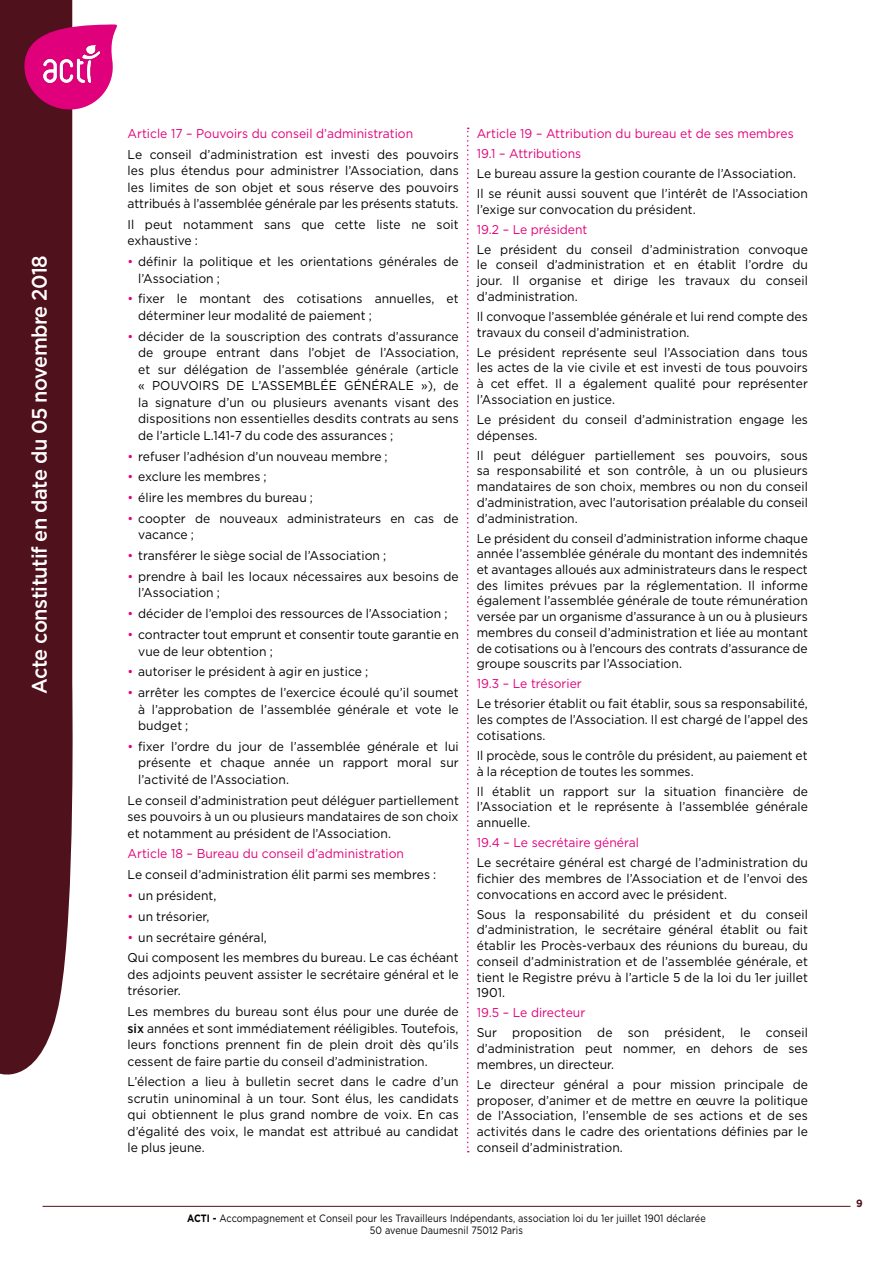
<style>
.page{position:relative;width:893px;height:1263px;background:#fff}
.page>*{position:absolute;margin:0;border:0;box-sizing:border-box;transform-origin:0 0}
.t1{font:500 21px "Gotham";letter-spacing:-.025em;color:#fff;scale:.95 1}
.t2{font:12.75px/15.8px "Gotham";letter-spacing:.005em;color:#000;text-align:justify;scale:.95 1}
.t3{font:12.75px/20px "Gotham";color:#e2007a;scale:.95 1}
.t4{font:10.65px/12px "Gotham";letter-spacing:.01em;color:#000;text-align:center;scale:.86 1}
.t5{font:700 10.5px "Gotham";color:#4f121c;scale:.95 1}
.s1{color:#e2007a}
.s2{font-weight:500}
.s3{font-weight:700}
</style>
<div class="page">
<div style="left:0;top:0;width:73px;height:1075px;background:#4f121c"></div>
<hr style="left:43px;top:1206px;width:807px;height:1px;background:#4f121c">
<svg style="left:24px;top:24px;width:93px;height:87px;background:#c9287c"></svg>
<img style="left:43px;top:45px;width:57px;height:38px">
<svg style="left:467px;top:128px;width:2px;height:1024px"></svg>
<h1 class="t1" style="left:27px;top:694px;width:463px;rotate:-90deg">Acte constitutif en date du 05 novembre 2018</h1>
<p class="t3" style="left:128px;top:123px;width:302px">Article 17 – Pouvoirs du conseil d’administration</p>
<p class="t2" style="left:128px;top:145px;width:350px;line-height:16.5px">Le conseil d’administration est investi des pouvoirs les plus étendus pour administrer l’Association, dans les limites de son objet et sous réserve des pouvoirs attribués à l’assemblée générale par les présents statuts.</p>
<p class="t2" style="left:128px;top:216px;width:350px;line-height:16.5px">Il peut notamment sans que cette liste ne soit exhaustive :</p>
<p class="t2" style="left:138px;top:253px;width:339px;line-height:16.5px;text-indent:-11px"><span class="s1">•</span> définir la politique et les orientations générales de l’Association ;</p>
<p class="t2" style="left:138px;top:290px;width:339px;line-height:16.5px;text-indent:-11px"><span class="s1">•</span> fixer le montant des cotisations annuelles, et déterminer leur modalité de paiement ;</p>
<p class="t2" style="left:138px;top:328px;width:339px;line-height:16.5px;text-indent:-11px"><span class="s1">•</span> décider de la souscription des contrats d’assurance de groupe entrant dans l’objet de l’Association, et sur délégation de l’assemblée générale (article « POUVOIRS DE L’ASSEMBLÉE GÉNÉRALE »), de la signature d’un ou plusieurs avenants visant des dispositions non essentielles desdits contrats au sens de l’article L.141-7 du code des assurances ;</p>
<p class="t2" style="left:128px;top:448px;width:275px"><span class="s1">•</span> refuser l’adhésion d’un nouveau membre ;</p>
<p class="t2" style="left:128px;top:469px;width:148px"><span class="s1">•</span> exclure les membres ;</p>
<p class="t2" style="left:128px;top:489px;width:197px"><span class="s1">•</span> élire les membres du bureau ;</p>
<p class="t2" style="left:138px;top:510px;width:339px;line-height:16.5px;text-indent:-11px"><span class="s1">•</span> coopter de nouveaux administrateurs en cas de vacance ;</p>
<p class="t2" style="left:128px;top:547px;width:274px"><span class="s1">•</span> transférer le siège social de l’Association ;</p>
<p class="t2" style="left:138px;top:568px;width:339px;line-height:16.5px;text-indent:-11px"><span class="s1">•</span> prendre à bail les locaux nécessaires aux besoins de l’Association ;</p>
<p class="t2" style="left:128px;top:605px;width:338px"><span class="s1">•</span> décider de l’emploi des ressources de l’Association ;</p>
<p class="t2" style="left:138px;top:626px;width:339px;line-height:16.5px;text-indent:-11px"><span class="s1">•</span> contracter tout emprunt et consentir toute garantie en vue de leur obtention ;</p>
<p class="t2" style="left:128px;top:664px;width:255px"><span class="s1">•</span> autoriser le président à agir en justice ;</p>
<p class="t2" style="left:138px;top:684px;width:339px;line-height:16.5px;text-indent:-11px"><span class="s1">•</span> arrêter les comptes de l’exercice écoulé qu’il soumet à l’approbation de l’assemblée générale et vote le budget ;</p>
<p class="t2" style="left:138px;top:738px;width:339px;line-height:16.5px;text-indent:-11px"><span class="s1">•</span> fixer l’ordre du jour de l’assemblée générale et lui présente et chaque année un rapport moral sur l’activité de l’Association.</p>
<p class="t2" style="left:128px;top:792px;width:350px;line-height:16.5px">Le conseil d’administration peut déléguer partiellement ses pouvoirs à un ou plusieurs mandataires de son choix et notamment au président de l’Association.</p>
<p class="t3" style="left:128px;top:844px;width:293px">Article 18 – Bureau du conseil d’administration</p>
<p class="t2" style="left:128px;top:866px;width:326px">Le conseil d’administration élit parmi ses membres :</p>
<p class="t2" style="left:128px;top:887px;width:95px"><span class="s1">•</span> un président,</p>
<p class="t2" style="left:128px;top:908px;width:88px"><span class="s1">•</span> un trésorier,</p>
<p class="t2" style="left:128px;top:926px;width:350px;line-height:20.7px"><span class="s1">•</span> un secrétaire général,<br>Qui composent les membres du bureau. Le cas échéant</p>
<p class="t2" style="left:128px;top:966px;width:350px;line-height:16.5px">des adjoints peuvent assister le secrétaire général et le trésorier.</p>
<p class="t2" style="left:128px;top:1003px;width:350px;line-height:16.5px">Les membres du bureau sont élus pour une durée de <span class="s2">six</span> années et sont immédiatement rééligibles. Toutefois, leurs fonctions prennent fin de plein droit dès qu’ils cessent de faire partie du conseil d’administration.</p>
<p class="t2" style="left:128px;top:1073px;width:350px;line-height:16.5px">L’élection a lieu à bulletin secret dans le cadre d’un scrutin uninominal à un tour. Sont élus, les candidats qui obtiennent le plus grand nombre de voix. En cas d’égalité des voix, le mandat est attribué au candidat le plus jeune.</p>
<p class="t3" style="left:477px;top:123px;width:335px">Article 19 – Attribution du bureau et de ses membres<br>19.1 – Attributions</p>
<p class="t2" style="left:477px;top:163px;width:350px;line-height:20px">Le bureau assure la gestion courante de l’Association.<br>Il se réunit aussi souvent que l’intérêt de l’Association</p>
<p class="t2" style="left:477px;top:201px;width:232px">l’exige sur convocation du président.</p>
<p class="t3" style="left:477px;top:219px;width:118px">19.2 – Le président</p>
<p class="t2" style="left:477px;top:241px;width:350px">Le président du conseil d’administration convoque le conseil d’administration et en établit l’ordre du jour. Il organise et dirige les travaux du conseil d’administration.</p>
<p class="t2" style="left:477px;top:308px;width:350px">Il convoque l’assemblée générale et lui rend compte des travaux du conseil d’administration.</p>
<p class="t2" style="left:477px;top:344px;width:350px">Le président représente seul l’Association dans tous les actes de la vie civile et est investi de tous pouvoirs à cet effet. Il a également qualité pour représenter l’Association en justice.</p>
<p class="t2" style="left:477px;top:411px;width:350px">Le président du conseil d’administration engage les dépenses.</p>
<p class="t2" style="left:477px;top:447px;width:350px">Il peut déléguer partiellement ses pouvoirs, sous sa responsabilité et son contrôle, à un ou plusieurs mandataires de son choix, membres ou non du conseil d’administration, avec l’autorisation préalable du conseil d’administration.</p>
<p class="t2" style="left:477px;top:530px;width:350px">Le président du conseil d’administration informe chaque année l’assemblée générale du montant des indemnités et avantages alloués aux administrateurs dans le respect des limites prévues par la réglementation. Il informe également l’assemblée générale de toute rémunération versée par un organisme d’assurance à un ou à plusieurs membres du conseil d’administration et liée au montant de cotisations ou à l’encours des contrats d’assurance de groupe souscrits par l’Association.</p>
<p class="t3" style="left:477px;top:674px;width:112px">19.3 – Le trésorier</p>
<p class="t2" style="left:477px;top:696px;width:350px">Le trésorier établit ou fait établir, sous sa responsabilité, les comptes de l’Association. Il est chargé de l’appel des cotisations.</p>
<p class="t2" style="left:477px;top:747px;width:350px">Il procède, sous le contrôle du président, au paiement et à la réception de toutes les sommes.</p>
<p class="t2" style="left:477px;top:783px;width:350px">Il établit un rapport sur la situation financière de l’Association et le représente à l’assemblée générale annuelle.</p>
<p class="t3" style="left:477px;top:832px;width:172px">19.4 – Le secrétaire général</p>
<p class="t2" style="left:477px;top:854px;width:350px">Le secrétaire général est chargé de l’administration du fichier des membres de l’Association et de l’envoi des convocations en accord avec le président.</p>
<p class="t2" style="left:477px;top:906px;width:350px">Sous la responsabilité du président et du conseil d’administration, le secrétaire général établit ou fait établir les Procès-verbaux des réunions du bureau, du conseil d’administration et de l’assemblée générale, et tient le Registre prévu à l’article 5 de la loi du 1er juillet 1901.</p>
<p class="t3" style="left:477px;top:1003px;width:116px">19.5 – Le directeur</p>
<p class="t2" style="left:477px;top:1025px;width:350px">Sur proposition de son président, le conseil d’administration peut nommer, en dehors de ses membres, un directeur.</p>
<p class="t2" style="left:477px;top:1076px;width:350px">Le directeur général a pour mission principale de proposer, d’animer et de mettre en œuvre la politique de l’Association, l’ensemble de ses actions et de ses activités dans le cadre des orientations définies par le conseil d’administration.</p>
<p class="t4" style="left:187px;top:1212px;width:604px"><span class="s3">ACTI -</span> Accompagnement et Conseil pour les Travailleurs Indépendants, association loi du 1er juillet 1901 déclarée<br>50 avenue Daumesnil 75012 Paris</p>
<p class="t5" style="left:856px;top:1197px;width:8px">9</p>
</div>
